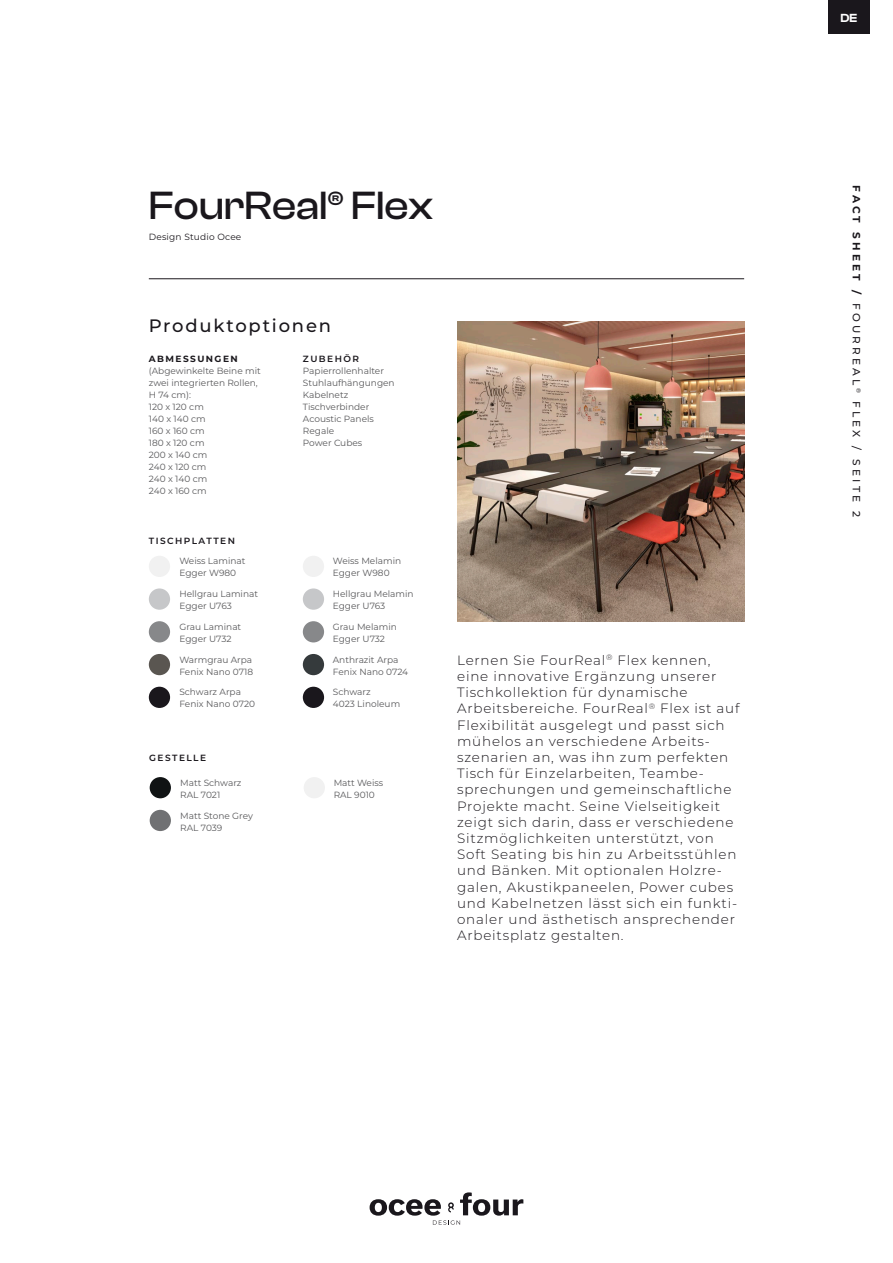
<style>
.page{position:relative;width:893px;height:1263px;background:#fff}
.page>*{position:absolute;margin:0;border:0;box-sizing:border-box;transform-origin:0 0}
.t1{font:500 40.8px "Clash Display";color:#1a171c}
.Underoverskrift{font:500 18px "Montserrat";letter-spacing:.1em;color:#1a171c}
.t2{font:300 13.5px/16.2px "Montserrat";letter-spacing:.06em;color:#1a171c}
.t3{font:600 12.15px "Clash Display";color:#fff}
.t4{font:500 10.5px "Montserrat";letter-spacing:.3em;color:#1a171c}
.Brød2{font:9px/12px "Montserrat";color:#58585a}
.Mellem_2{font:600 9px "Montserrat";letter-spacing:.16em;color:#1a171c}
.t5{font:9px "Montserrat";letter-spacing:.02em;color:#1a171c}
.Mellem_2-2{font:700 9px "Montserrat";letter-spacing:.16em;color:#1a171c}
.s1{font-weight:700}
</style>
<div class="page">
<svg style="left:370px;top:1192px;width:153px;height:33px"></svg>
<img style="left:457px;top:321px;width:287px;height:300px">
<hr style="left:149px;top:278px;width:595px;height:1px;background:#1a171c">
<div style="left:828px;top:0;width:42px;height:34px;background:#1a171c"></div>
<div style="left:150px;top:777px;width:21px;height:21px;background:#101314;border-radius:50%"></div>
<div style="left:304px;top:777px;width:21px;height:21px;background:#f1f1f1;border-radius:50%"></div>
<div style="left:150px;top:810px;width:21px;height:21px;background:#707173;border-radius:50%"></div>
<div style="left:149px;top:556px;width:21px;height:21px;background:#f1f1f1;border-radius:50%"></div>
<div style="left:303px;top:556px;width:21px;height:21px;background:#f1f1f1;border-radius:50%"></div>
<div style="left:149px;top:588px;width:21px;height:22px;background:#c6c7c9;border-radius:50%"></div>
<div style="left:303px;top:588px;width:21px;height:22px;background:#c6c7c9;border-radius:50%"></div>
<div style="left:149px;top:621px;width:21px;height:21px;background:#87888a;border-radius:50%"></div>
<div style="left:303px;top:621px;width:21px;height:21px;background:#87888a;border-radius:50%"></div>
<div style="left:149px;top:654px;width:21px;height:21px;background:#5a5651;border-radius:50%"></div>
<div style="left:303px;top:654px;width:21px;height:21px;background:#353a3c;border-radius:50%"></div>
<div style="left:149px;top:687px;width:21px;height:21px;background:#1a171c;border-radius:50%"></div>
<div style="left:303px;top:687px;width:21px;height:21px;background:#1a171c;border-radius:50%"></div>
<p class="t1" style="left:149px;top:183px;width:286px">FourReal® Flex</p>
<p class="t5" style="left:149px;top:230px;width:94px">Design Studio Ocee</p>
<p class="Underoverskrift" style="left:149px;top:313px;width:184px">Produktoptionen</p>
<p class="Mellem_2-2" style="left:149px;top:353px;width:90px">ABMESSUNGEN</p>
<p class="Brød2" style="left:149px;top:365px;width:114px">(Abgewinkelte Beine mit zwei integrierten Rollen,<br>H 74 cm):</p>
<p class="Brød2" style="left:149px;top:401px;width:58px">120 x 120 cm<br>140 x 140 cm<br>160 x 160 cm</p>
<p class="Brød2" style="left:149px;top:437px;width:57px">180 x 120 cm</p>
<p class="Brød2" style="left:149px;top:449px;width:60px">200 x 140 cm</p>
<p class="Brød2" style="left:149px;top:461px;width:59px">240 x 120 cm</p>
<p class="Brød2" style="left:149px;top:473px;width:60px">240 x 140 cm</p>
<p class="Brød2" style="left:149px;top:485px;width:59px">240 x 160 cm</p>
<p class="Mellem_2" style="left:149px;top:534px;width:88px">TISCHPLATTEN</p>
<p class="Mellem_2" style="left:303px;top:353px;width:58px">ZUBEHÖR</p>
<p class="Brød2" style="left:303px;top:365px;width:93px">Papierrollenhalter<br>Stuhlaufhängungen<br>Kabelnetz<br>Tischverbinder</p>
<p class="Brød2" style="left:303px;top:413px;width:73px">Acoustic Panels</p>
<p class="Brød2" style="left:303px;top:425px;width:33px">Regale</p>
<p class="Brød2" style="left:303px;top:437px;width:61px">Power Cubes</p>
<p class="Brød2" style="left:179px;top:555px;width:68px">Weiss Laminat<br>Egger W980</p>
<p class="Brød2" style="left:333px;top:555px;width:70px">Weiss Melamin<br>Egger W980</p>
<p class="Brød2" style="left:179px;top:588px;width:80px">Hellgrau Laminat<br>Egger U763</p>
<p class="Brød2" style="left:333px;top:588px;width:82px">Hellgrau Melamin<br>Egger U763</p>
<p class="Brød2" style="left:179px;top:620px;width:63px">Grau Laminat<br>Egger U732</p>
<p class="Brød2" style="left:333px;top:620px;width:66px">Grau Melamin<br>Egger U732</p>
<p class="Brød2" style="left:179px;top:653px;width:75px">Warmgrau Arpa<br>Fenix Nano 0718</p>
<p class="Brød2" style="left:333px;top:653px;width:77px">Anthrazit Arpa<br>Fenix Nano 0724</p>
<p class="Brød2" style="left:179px;top:686px;width:77px">Schwarz Arpa<br>Fenix Nano 0720</p>
<p class="Brød2" style="left:333px;top:686px;width:69px">Schwarz<br>4023 Linoleum</p>
<p class="Mellem_2" style="left:149px;top:751px;width:58px">GESTELLE</p>
<p class="Brød2" style="left:180px;top:776px;width:63px">Matt Schwarz</p>
<p class="Brød2" style="left:180px;top:788px;width:42px">RAL 7021</p>
<p class="Brød2" style="left:180px;top:809px;width:74px">Matt Stone Grey</p>
<p class="Brød2" style="left:180px;top:821px;width:44px">RAL 7039</p>
<p class="Brød2" style="left:334px;top:776px;width:51px">Matt Weiss</p>
<p class="Brød2" style="left:334px;top:788px;width:43px">RAL 9010</p>
<p class="t2" style="left:457px;top:651px;width:284px">Lernen Sie FourReal<sup>®</sup> Flex kennen, eine innovative Ergänzung unserer Tischkollektion für dynamische Arbeitsbereiche. FourReal<sup>®</sup> Flex ist auf Flexibilität ausgelegt und passt sich mühelos an verschiedene Arbeits&shy;szenarien an, was ihn zum perfekten Tisch für Einzelarbeiten, Teambe&shy;sprechungen und gemeinschaftliche Projekte macht. Seine Vielseitigkeit zeigt sich darin, dass er verschiedene Sitzmöglichkeiten unterstützt, von Soft Seating bis hin zu Arbeitsstühlen und Bänken. Mit optionalen Holzre&shy;galen, Akustikpaneelen, Power cubes und Kabelnetzen lässt sich ein funkti&shy;onaler und ästhetisch ansprechender Arbeitsplatz gestalten.</p>
<p class="t3" style="left:840px;top:11px;width:18px">DE</p>
<p class="t4" style="left:864px;top:185px;width:333px;rotate:90deg"><span class="s1">FACT SHEET /</span> FOURREAL <sup>®</sup> FLEX / SEITE 2</p>
</div>
